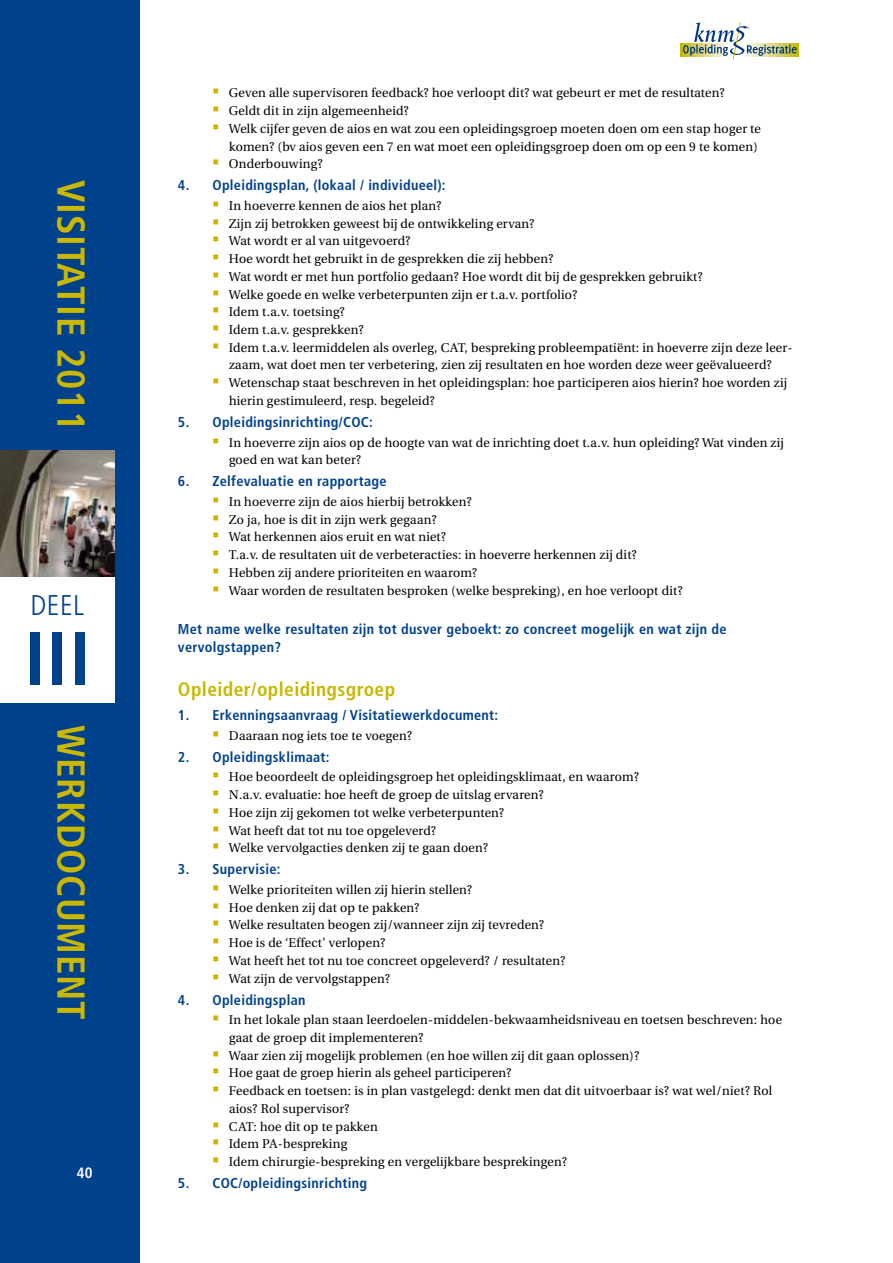
<style>
.page{position:relative;width:893px;height:1263px;background:#fff}
.page>*{position:absolute;margin:0;border:0;box-sizing:border-box;transform-origin:0 0}
.t1{font:700 condensed 75px "Frutiger LT Std";color:#00418c}
.t2{font:700 condensed 39px "Frutiger LT Std";letter-spacing:.02em;color:#c9b700}
.t3{font:300 condensed 28.5px "Frutiger LT Std";color:#00418c}
.t4{font:700 condensed 19.5px "Frutiger LT Std";letter-spacing:.02em;color:#c9b700}
.t5{font:16.5px/17.7px "Utopia Headline";letter-spacing:.015em;color:#000}
.t6{font:700 condensed 15px "Frutiger LT Std";color:#fff}
.t7{font:700 condensed 14.25px/17.7px "Frutiger LT Std";letter-spacing:.02em;color:#00418c}
</style>
<div class="page">
<div style="left:680px;top:44px;width:50px;height:12px;background:#c4b700"></div>
<div style="left:742px;top:44px;width:57px;height:12px;background:#c5b800"></div>
<svg style="left:683px;top:22px;width:114px;height:38px"></svg>
<div style="left:0;top:0;width:140px;height:1263px;background:#00418c"></div>
<div style="left:0;top:576px;width:115px;height:126px;background:#fff"></div>
<img style="left:0;top:450px;width:115px;height:126px">
<h2 class="t2" style="left:94px;top:180px;width:253px;rotate:90deg">Visitatie 2011</h2>
<h3 class="t3" style="left:30px;top:589px;width:55px">Deel</h3>
<h1 class="t1" style="left:25px;top:614px;width:67px">III</h1>
<h2 class="t2" style="left:94px;top:725px;width:297px;rotate:90deg">werkdocument</h2>
<p class="t6" style="left:77px;top:1164px;width:17px">40</p>
<p class="t5" style="left:229px;top:84px;width:533px">Geven alle supervisoren feedback? hoe verloopt dit? wat gebeurt er met de resultaten?<br>Geldt dit in zijn algemeenheid?<br>Welk cijfer geven de aios en wat zou een opleidingsgroep moeten doen om een stap hoger te komen? (bv aios geven een 7 en wat moet een opleidingsgroep doen om op een 9 te komen)<br>Onderbouwing?</p>
<p class="t7" style="left:178px;top:176px;width:269px">4. Opleidingsplan, (lokaal / individueel):</p>
<p class="t5" style="left:229px;top:197px;width:565px">In hoeverre kennen de aios het plan?<br>Zijn zij betrokken geweest bij de ontwikkeling ervan?<br>Wat wordt er al van uitgevoerd?<br>Hoe wordt het gebruikt in de gesprekken die zij hebben?<br>Wat wordt er met hun portfolio gedaan? Hoe wordt dit bij de gesprekken gebruikt?<br>Welke goede en welke verbeterpunten zijn er t.a.v. portfolio?<br>Idem t.a.v. toetsing?<br>Idem t.a.v. gesprekken?<br>Idem t.a.v. leermiddelen als overleg, CAT, bespreking probleempatiënt: in hoeverre zijn deze leer&shy;zaam, wat doet men ter verbetering, zien zij resultaten en hoe worden deze weer geëvalueerd?<br>Wetenschap staat beschreven in het opleidingsplan: hoe participeren aios hierin? hoe worden zij hierin gestimuleerd, resp. begeleid?</p>
<p class="t7" style="left:178px;top:413px;width:196px">5. Opleidingsinrichting/COC:</p>
<p class="t5" style="left:229px;top:433px;width:556px">In hoeverre zijn aios op de hoogte van wat de inrichting doet t.a.v. hun opleiding? Wat vinden zij goed en wat kan beter?</p>
<p class="t7" style="left:178px;top:472px;width:210px">6. Zelfevaluatie en rapportage</p>
<p class="t5" style="left:229px;top:493px;width:455px">In hoeverre zijn de aios hierbij betrokken?<br>Zo ja, hoe is dit in zijn werk gegaan?<br>Wat herkennen aios eruit en wat niet?<br>T.a.v. de resultaten uit de verbeteracties: in hoeverre herkennen zij dit?<br>Hebben zij andere prioriteiten en waarom?<br>Waar worden de resultaten besproken (welke bespreking), en hoe verloopt dit?</p>
<p class="t7" style="left:178px;top:620px;width:550px">Met name welke resultaten zijn tot dusver geboekt: zo concreet mogelijk en wat zijn de vervolgstappen?</p>
<p class="t4" style="left:178px;top:677px;width:219px">Opleider/opleidingsgroep</p>
<p class="t7" style="left:178px;top:706px;width:322px">1. Erkenningsaanvraag / Visitatiewerkdocument:</p>
<p class="t5" style="left:229px;top:727px;width:185px">Daaraan nog iets toe te voegen?</p>
<p class="t7" style="left:178px;top:748px;width:153px">2. Opleidingsklimaat:</p>
<p class="t5" style="left:229px;top:768px;width:412px">Hoe beoordeelt de opleidingsgroep het opleidingsklimaat, en waarom?<br>N.a.v. evaluatie: hoe heeft de groep de uitslag ervaren?<br>Hoe zijn zij gekomen tot welke verbeterpunten?<br>Wat heeft dat tot nu toe opgeleverd?<br>Welke vervolgacties denken zij te gaan doen?</p>
<p class="t7" style="left:178px;top:860px;width:104px">3. Supervisie:</p>
<p class="t5" style="left:229px;top:881px;width:338px">Welke prioriteiten willen zij hierin stellen?<br>Hoe denken zij dat op te pakken?<br>Welke resultaten beogen zij/wanneer zijn zij tevreden?<br>Hoe is de ‘Effect’ verlopen?<br>Wat heeft het tot nu toe concreet opgeleverd? / resultaten?<br>Wat zijn de vervolgstappen?</p>
<p class="t7" style="left:178px;top:991px;width:129px">4. Opleidingsplan</p>
<p class="t5" style="left:229px;top:1011px;width:555px">In het lokale plan staan leerdoelen-middelen-bekwaamheidsniveau en toetsen beschreven: hoe gaat de groep dit implementeren?<br>Waar zien zij mogelijk problemen (en hoe willen zij dit gaan oplossen)?<br>Hoe gaat de groep hierin als geheel participeren?<br>Feedback en toetsen: is in plan vastgelegd: denkt men dat dit uitvoerbaar is? wat wel/niet? Rol aios? Rol supervisor?<br>CAT: hoe dit op te pakken<br>Idem PA-bespreking<br>Idem chirurgie-bespreking en vergelijkbare besprekingen?</p>
<p class="t7" style="left:178px;top:1174px;width:25px">5. COC</p>
<p class="t7" style="left:238px;top:1174px;width:130px">/opleidingsinrichting</p>
</div>
